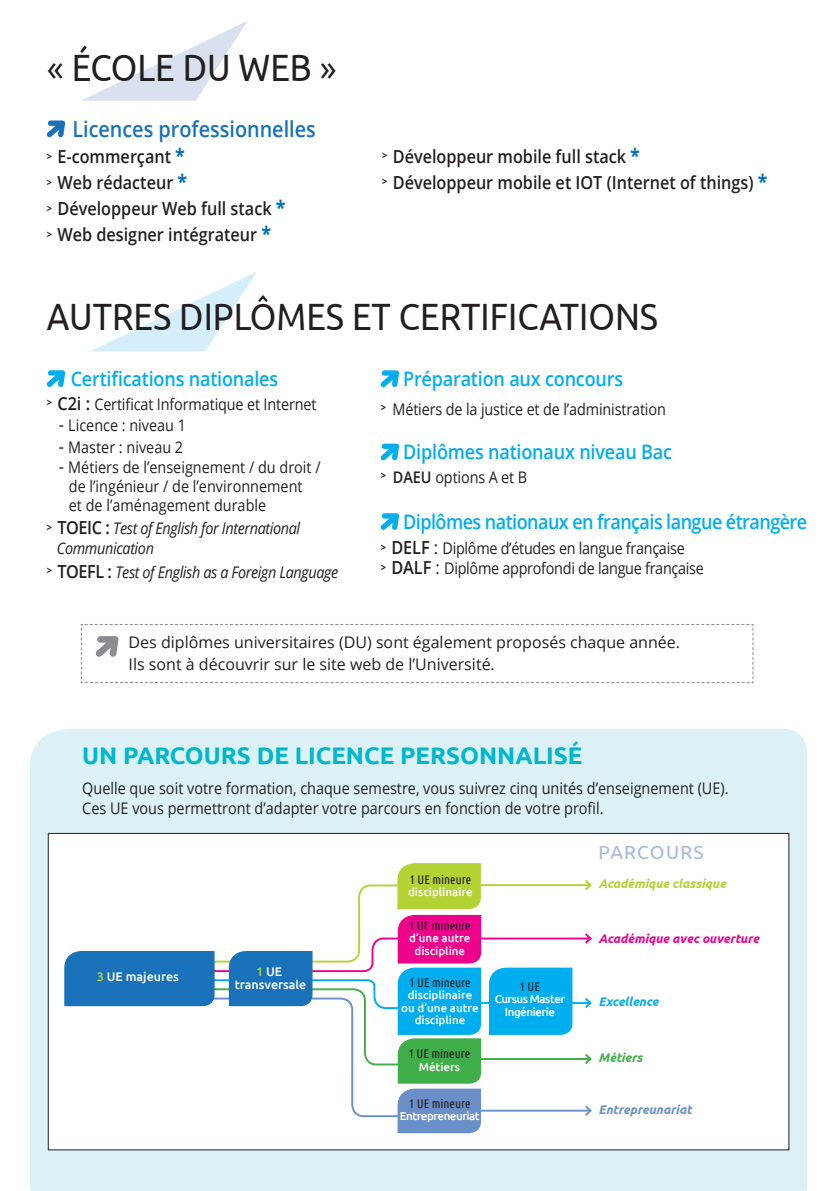
<style>
.page{position:relative;width:840px;height:1191px;background:#fff}
.page>*{position:absolute;margin:0;border:0;box-sizing:border-box;transform-origin:0 0}
.t1{font:38px "Ubuntu";color:#231f20;scale:.9 1}
.t2{font:700 24px "Ubuntu";color:#00b7ce}
.t3{font:600 22px "Open Sans";color:#1971ba;scale:.9 1}
.t4{font:600 20px "Open Sans";letter-spacing:-.01em;color:#00aeef;scale:.9 1}
.t5{font:600 20px "Open Sans";letter-spacing:-.03em;color:#00aeef;scale:.9 1}
.t6{font:19px "Ubuntu";letter-spacing:.07em;color:#a4b7dd}
.t7{font:600 18px "Open Sans";color:#231f20;scale:.9 1}
.t8{font:16px/19.2px "Open Sans";color:#231f20;scale:.9 1}
.t9{font:16px/22px "Open Sans";color:#231f20}
.t10{font:italic 16px "Open Sans";letter-spacing:-.025em;color:#231f20;scale:.9 1}
.t11{font:16px "Open Sans";letter-spacing:-.02em;color:#231f20;scale:.9 1}
.t12{font:12.4px "Ubuntu Condensed";color:#231f20}
.t13{font:500 12.4px "Ubuntu";color:#fff}
.t14{font:italic 700 12.4px "Ubuntu";color:#ed028c}
.t15{font:italic 700 12.4px "Ubuntu";color:#b3d234}
.t16{font:italic 700 12.4px "Ubuntu";color:#6b8fc9}
.t17{font:italic 700 12.4px "Ubuntu";color:#00aeef}
.t18{font:italic 700 12.4px "Ubuntu";color:#40ae49}
.t19{font:500 11.6px/12.4px "Ubuntu";color:#fff;text-align:center}
.t20{font:500 11.6px/12.4px "Ubuntu";letter-spacing:-.04em;color:#fff;text-align:center}
.s1{font-family:"Open Sans"}
.s2{font-weight:700;font-size:20px;color:#006eb9}
.s3{font-weight:600;font-size:18px}
.s4{font-size:18px}
.s5{font-weight:600;font-style:normal;font-size:18px}
.s6{font-weight:600}
.s7{color:#b3d234}
</style>
<div class="page">
<div style="left:30px;top:729px;width:776px;height:462px;background:#dcf1f5"></div>
<svg style="left:92px;top:272px;width:165px;height:79px"></svg>
<svg style="left:46px;top:370px;width:19px;height:17px"></svg>
<svg style="left:81px;top:624px;width:672px;height:59px"></svg>
<svg style="left:81px;top:21px;width:166px;height:80px"></svg>
<svg style="left:46px;top:120px;width:19px;height:17px"></svg>
<svg style="left:380px;top:370px;width:19px;height:17px"></svg>
<svg style="left:380px;top:443px;width:19px;height:17px"></svg>
<div style="left:48px;top:833px;width:740px;height:316px;background:#fff"></div>
<hr style="left:463px;top:1002px;width:127px;height:2px;background:#00aeef">
<svg style="left:582px;top:997px;width:10px;height:12px"></svg>
<hr style="left:463px;top:1058px;width:127px;height:2px;background:#40ae49">
<svg style="left:585px;top:1053px;width:7px;height:11px"></svg>
<hr style="left:463px;top:1109px;width:127px;height:2px;background:#6b8fc9">
<svg style="left:582px;top:1105px;width:10px;height:11px"></svg>
<hr style="left:463px;top:884px;width:127px;height:2px;background:#b3d234">
<svg style="left:582px;top:880px;width:10px;height:11px"></svg>
<hr style="left:463px;top:937px;width:127px;height:2px;background:#ed028c">
<svg style="left:582px;top:933px;width:10px;height:11px"></svg>
<div style="left:488px;top:967px;width:84px;height:68px;background:#00aeef"></div>
<svg style="left:64px;top:863px;width:417px;height:270px"></svg>
<svg style="left:380px;top:513px;width:19px;height:17px"></svg>
<p class="t1" style="left:47px;top:45px;width:323px"><span class="s1">«</span> ÉCOLE DU WEB <span class="s1">»</span></p>
<p class="t3" style="left:72px;top:114px;width:272px">Licences professionnelles</p>
<p class="t7" style="left:47px;top:144px;width:155px"><sup>&gt;</sup> E-commerçant <span class="s2">*</span></p>
<p class="t7" style="left:47px;top:170px;width:157px"><sup>&gt;</sup> Web rédacteur <span class="s2">*</span></p>
<p class="t7" style="left:47px;top:196px;width:267px"><sup>&gt;</sup> Développeur Web full stack <span class="s2">*</span></p>
<p class="t7" style="left:47px;top:222px;width:250px"><sup>&gt;</sup> Web designer intégrateur <span class="s2">*</span></p>
<p class="t7" style="left:382px;top:144px;width:288px"><sup>&gt;</sup> Développeur mobile full stack <span class="s2">*</span></p>
<p class="t7" style="left:382px;top:170px;width:429px"><sup>&gt;</sup> Développeur mobile et IOT (Internet of things) <span class="s2">*</span></p>
<p class="t1" style="left:47px;top:293px;width:680px">AUTRES DIPLÔMES ET CERTIFICATIONS</p>
<p class="t4" style="left:71px;top:364px;width:232px">Certifications nationales</p>
<p class="t8" style="left:47px;top:394px;width:301px"><sup>&gt;</sup> <span class="s3">C2i :</span> Certificat Informatique et Internet</p>
<p class="t8" style="left:59px;top:415px;width:143px"><span class="s4">-</span> Licence : niveau 1</p>
<p class="t8" style="left:59px;top:437px;width:140px"><span class="s4">-</span> Master : niveau 2</p>
<p class="t8" style="left:69px;top:457px;width:281px;text-indent:-10px"><span class="s4">-</span> Métiers de l’enseignement / du droit / de l’ingénieur / de l’environnement<br>et de l’aménagement durable</p>
<p class="t10" style="left:47px;top:517px;width:283px"><sup>&gt;</sup> <span class="s5">TOEIC :</span> Test of English for International</p>
<p class="t10" style="left:57px;top:537px;width:109px">Communication</p>
<p class="t10" style="left:47px;top:561px;width:325px"><sup>&gt;</sup> <span class="s5">TOEFL :</span> Test of English as a Foreign Language</p>
<p class="t4" style="left:403px;top:365px;width:246px">Préparation aux concours</p>
<p class="t8" style="left:380px;top:399px;width:318px"><sup>&gt;</sup> Métiers de la justice et de l’administration</p>
<p class="t4" style="left:403px;top:438px;width:300px">Diplômes nationaux niveau Bac</p>
<p class="t8" style="left:380px;top:467px;width:164px"><sup>&gt;</sup> <span class="s6">DAEU</span> options A et B</p>
<p class="t5" style="left:403px;top:508px;width:450px">Diplômes nationaux en français langue étrangère</p>
<p class="t11" style="left:380px;top:537px;width:339px"><sup>&gt;</sup> <span class="s3">DELF</span> <span class="s4">:</span> Diplôme d’études en langue française</p>
<p class="t11" style="left:380px;top:557px;width:360px"><sup>&gt;</sup> <span class="s3">DALF</span> <span class="s4">:</span> Diplôme approfondi de langue française</p>
<p class="t9" style="left:128px;top:631px;width:552px">Des diplômes universitaires (DU) sont également proposés chaque année.<br>Ils sont à découvrir sur le site web de l’Université.</p>
<p class="t2" style="left:82px;top:740px;width:501px">UN PARCOURS DE LICENCE PERSONNALISÉ</p>
<p class="t8" style="left:82px;top:777px;width:719px;line-height:20px">Quelle que soit votre formation, chaque semestre, vous suivrez cinq unités d’enseignement (UE).<br>Ces UE vous permettront d’adapter votre parcours en fonction de votre profil.</p>
<p class="t13" style="left:97px;top:969px;width:84px"><span class="s7">3</span> UE majeures</p>
<p class="t13" style="left:256px;top:963px;width:28px"><span class="s7">1</span> UE</p>
<p class="t13" style="left:234px;top:976px;width:73px">transversale</p>
<p class="t12" style="left:409px;top:871px;width:63px">1 UE mineure</p>
<p class="t19" style="left:408px;top:885px;width:66px">disciplinaire</p>
<p class="t12" style="left:409px;top:917px;width:63px">1 UE mineure</p>
<p class="t19" style="left:409px;top:931px;width:63px">d’une autre discipline</p>
<p class="t12" style="left:409px;top:974px;width:63px">1 UE mineure</p>
<p class="t19" style="left:401px;top:988px;width:79px">disciplinaire ou d’une autre discipline</p>
<p class="t12" style="left:408px;top:1046px;width:63px">1 UE mineure</p>
<p class="t19" style="left:418px;top:1060px;width:43px">Métiers</p>
<p class="t12" style="left:409px;top:1095px;width:63px">1 UE mineure</p>
<p class="t20" style="left:399px;top:1109px;width:81px">Entrepreneuriat</p>
<p class="t12" style="left:519px;top:978px;width:22px">1 UE</p>
<p class="t20" style="left:494px;top:992px;width:72px">Cursus Master<br>Ingénierie</p>
<p class="t6" style="left:598px;top:840px;width:107px">PARCOURS</p>
<p class="t15" style="left:598px;top:876px;width:129px">Académique classique</p>
<p class="t14" style="left:598px;top:931px;width:162px">Académique avec ouverture</p>
<p class="t17" style="left:598px;top:994px;width:61px">Excellence</p>
<p class="t18" style="left:598px;top:1050px;width:46px">Métiers</p>
<p class="t16" style="left:598px;top:1101px;width:95px">Entrepreunariat</p>
</div>
